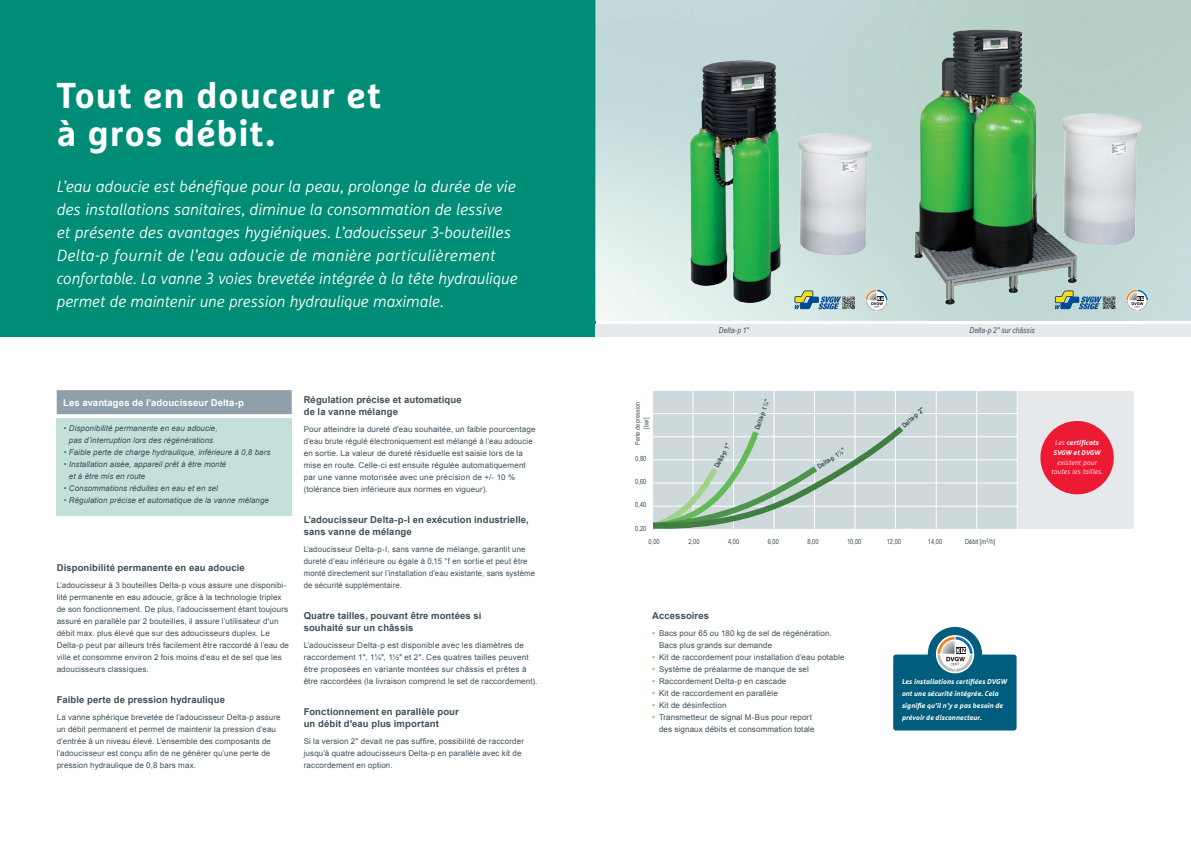
<style>
.page{position:relative;width:1191px;height:842px;background:#fff}
.page>*{position:absolute;margin:0;border:0;box-sizing:border-box;transform-origin:0 0}
.t1{font:700 36px/38px "Marselis Pro";letter-spacing:.03em;color:#fff}
.t2{font:italic 300 16px/23px "Marselis Pro";color:#fff}
.t3{font:700 9.5px/12px "Arial";letter-spacing:.01em;color:#3d4f59}
.t4{font:700 9.5px "Arial";letter-spacing:.01em;color:#fff}
.t5{font:8px/12px "Arial";letter-spacing:.015em;color:#3d4f59}
.t6{font:italic 8px/12px "Arial";letter-spacing:.005em;color:#3d4f59;text-align:center}
.t7{font:italic 8px "Arial Narrow";letter-spacing:.01em;color:#3d4f59}
.t8{font:italic 700 7px/12px "Marselis Pro";letter-spacing:.015em;color:#fff}
.t9{font:7px "Arial Narrow";color:#3d4f59}
.t10{font:italic 300 7px/9.6px "Marselis Pro";letter-spacing:.015em;color:#fff;text-align:center}
.t11{font:700 6.8px "Arial Narrow";color:#3d4c52}
.t12{font:italic 700 6.7px "Marselis Pro";letter-spacing:.01em;color:#fff}
.t13{font:6.5px/8.5px "Arial Narrow";letter-spacing:.01em;color:#3d4f59;text-align:center}
.s1{color:#008d77}
.s2{font-family:"Marselis Pro"}
.s3{color:#60bb46}
.s4{font-weight:300}
.s5{font-size:7px}
</style>
<div class="page">
<div style="left:1017px;top:391px;width:117px;height:138px;background:#e5e9eb"></div>
<div style="left:929px;top:391px;width:87px;height:138px;background:#ced9db"></div>
<hr style="left:895px;top:413px;width:41px;height:1px;background:#fff">
<hr style="left:936px;top:413px;width:40px;height:1px;background:#fff">
<hr style="left:976px;top:413px;width:41px;height:1px;background:#fff">
<hr style="left:895px;top:436px;width:41px;height:1px;background:#fff">
<hr style="left:936px;top:436px;width:40px;height:1px;background:#fff">
<hr style="left:976px;top:436px;width:41px;height:1px;background:#fff">
<hr style="left:895px;top:459px;width:41px;height:1px;background:#fff">
<hr style="left:936px;top:459px;width:40px;height:1px;background:#fff">
<hr style="left:976px;top:459px;width:41px;height:1px;background:#fff">
<hr style="left:895px;top:483px;width:41px;height:1px;background:#fff">
<hr style="left:936px;top:483px;width:40px;height:1px;background:#fff">
<hr style="left:976px;top:483px;width:41px;height:1px;background:#fff">
<hr style="left:895px;top:506px;width:41px;height:1px;background:#fff">
<hr style="left:936px;top:506px;width:40px;height:1px;background:#fff">
<hr style="left:976px;top:506px;width:41px;height:1px;background:#fff">
<svg style="left:935px;top:391px;width:1px;height:138px"></svg>
<svg style="left:976px;top:391px;width:1px;height:138px"></svg>
<svg style="left:653px;top:391px;width:276px;height:138px;background:#c5d4cf"></svg>
<div style="left:0;top:0;width:595px;height:336px;background:#008d77"></div>
<img style="left:595px;top:0;width:596px;height:320px">
<div style="left:57px;top:390px;width:235px;height:24px;background:#90a0aa"></div>
<div style="left:57px;top:418px;width:235px;height:97px;background:#c3e0da"></div>
<img style="left:690px;top:61px;width:186px;height:241px">
<img style="left:893px;top:27px;width:298px;height:280px">
<div style="left:595px;top:324px;width:596px;height:12px;background:#e6eaed"></div>
<div style="left:1040px;top:421px;width:73px;height:73px;background:#ed1a33;border-radius:50%"></div>
<div style="left:893px;top:654px;width:123px;height:76px;background:#005d7d;border-radius:3px"></div>
<div style="left:927px;top:627px;width:55px;height:54px;background:#005d7d;border-radius:50%"></div>
<svg style="left:936px;top:635px;width:38px;height:38px"></svg>
<svg style="left:937px;top:637px;width:35px;height:35px"></svg>
<svg style="left:865px;top:290px;width:22px;height:22px"></svg>
<svg style="left:794px;top:290px;width:61px;height:19px"></svg>
<svg style="left:1125px;top:289px;width:23px;height:23px"></svg>
<svg style="left:1126px;top:290px;width:22px;height:22px"></svg>
<svg style="left:1054px;top:290px;width:61px;height:19px"></svg>
<h1 class="t1" style="left:57px;top:76px;width:326px">Tout en douceur et à gros débit.</h1>
<p class="t2" style="left:57px;top:175px;width:462px">L’eau adoucie est bénéfique pour la peau, prolonge la durée de vie des installations sanitaires, diminue la consommation de lessive et présente des avantages hygiéniques. L’adoucisseur 3-bouteilles Delta-p fournit de l’eau adoucie de manière particulièrement confortable. La vanne 3 voies brevetée intégrée à la tête hydraulique permet de maintenir une pression hydraulique maximale.</p>
<p class="t4" style="left:63px;top:396px;width:182px">Les avantages de l’adoucisseur Delta-p</p>
<p class="t6" style="left:64px;top:422px;width:155px"><span class="s1">•</span> Disponibilité permanente en eau adoucie, pas dʼinterruption lors des régénérations</p>
<p class="t6" style="left:64px;top:446px;width:208px"><span class="s1">•</span> Faible perte de charge hydraulique, inférieure à 0,8 bars</p>
<p class="t6" style="left:69px;top:458px;width:159px;text-align:left;text-indent:-5px"><span class="s1">•</span> Installation aisée, appareil prêt à être monté et à être mis en route</p>
<p class="t6" style="left:64px;top:482px;width:156px"><span class="s1">•</span> Consommations réduites en eau et en sel</p>
<p class="t6" style="left:64px;top:494px;width:207px"><span class="s1">•</span> Régulation précise et automatique de la vanne mélange</p>
<p class="t3" style="left:57px;top:562px;width:190px">Disponibilité permanente en eau adoucie</p>
<p class="t5" style="left:57px;top:579px;width:234px">L’adoucisseur à 3 bouteilles Delta-p vous assure une disponibi&shy;lité permanente en eau adoucie, grâce à la technologie triplex de son fonctionnement. De plus, l’adoucissement étant toujours assuré en parallèle par 2 bouteilles, il assure l’utilisateur d'un débit max. plus élevé que sur des adoucisseurs duplex. Le Delta-p peut par ailleurs très facilement être raccordé à l’eau de ville et consomme environ 2 fois moins d’eau et de sel que les adoucisseurs classiques.</p>
<p class="t3" style="left:57px;top:694px;width:170px">Faible perte de pression hydraulique</p>
<p class="t5" style="left:57px;top:711px;width:225px">La vanne sphérique brevetée de l’adoucisseur Delta-p assure un débit permanent et permet de maintenir la pression d’eau d’entrée à un niveau élevé. L’ensemble des composants de l’adoucisseur est conçu afin de ne générer qu’une perte de pression hydraulique de 0,8 bars max.</p>
<p class="t3" style="left:304px;top:394px;width:159px">Régulation précise et automatique de la vanne mélange</p>
<p class="t5" style="left:304px;top:423px;width:233px">Pour atteindre la dureté d'eau souhaitée, un faible pourcentage d’eau brute régulé électroniquement est mélangé à l’eau adoucie en sortie. La valeur de dureté résiduelle est saisie lors de la mise en route. Celle-ci est ensuite régulée automatiquement par une vanne motorisée avec une précision de +/- 10 % (tolérance bien inférieure aux normes en vigueur).</p>
<p class="t3" style="left:304px;top:514px;width:226px">L’adoucisseur Delta-p-I en exécution industrielle, sans vanne de mélange</p>
<p class="t5" style="left:304px;top:543px;width:233px">L’adoucisseur Delta-p-I, sans vanne de mélange, garantit une dureté d’eau inférieure ou égale à 0,15 °f en sortie et peut être monté directement sur l’installation d’eau existante, sans système de sécurité supplémentaire.</p>
<p class="t3" style="left:304px;top:610px;width:179px">Quatre tailles, pouvant être montées si souhaité sur un châssis</p>
<p class="t5" style="left:304px;top:639px;width:235px">L’adoucisseur Delta-p est disponible avec les diamètres de raccordement 1", 1¼″, 1½″ et 2". Ces quatres tailles peuvent être proposées en variante montées sur châssis et prêtes à être raccordées (la livraison comprend le set de raccordement).</p>
<p class="t3" style="left:304px;top:706px;width:157px">Fonctionnement en parallèle pour un débit d<span class="s2">’</span>eau plus important</p>
<p class="t5" style="left:304px;top:735px;width:222px">Si la version 2" devait ne pas suffire, possibilité de raccorder jusqu’à quatre adoucisseurs Delta-p en parallèle avec kit de raccordement en option.</p>
<p class="t7" style="left:719px;top:324px;width:31px">Delta-p 1″</p>
<p class="t7" style="left:969px;top:324px;width:67px">Delta-p 2″ sur châssis</p>
<p class="t13" style="left:633px;top:445px;width:44px;rotate:-90deg">Perte de pression [bar]</p>
<p class="t9" style="left:635px;top:453px;width:13px">0,80</p>
<p class="t9" style="left:635px;top:477px;width:13px">0,60</p>
<p class="t9" style="left:635px;top:500px;width:13px">0,40</p>
<p class="t9" style="left:635px;top:523px;width:13px">0,20</p>
<p class="t11" style="left:712px;top:465px;width:28px;rotate:-63deg">Delta-p 1"</p>
<p class="t11" style="left:752px;top:428px;width:20px;rotate:-71deg">Delta-p</p>
<p class="t11" style="left:815px;top:463px;width:20px;rotate:-34deg">Delta-p</p>
<p class="t11" style="left:899px;top:423px;width:29px;rotate:-43deg">Delta-p 2"</p>
<p class="t9" style="left:648px;top:536px;width:13px">0,00</p>
<p class="t9" style="left:688px;top:536px;width:13px">2,00</p>
<p class="t9" style="left:728px;top:536px;width:13px">4,00</p>
<p class="t9" style="left:768px;top:536px;width:13px">6,00</p>
<p class="t9" style="left:807px;top:536px;width:13px">8,00</p>
<p class="t9" style="left:847px;top:536px;width:16px">10,00</p>
<p class="t9" style="left:886px;top:536px;width:16px">12,00</p>
<p class="t9" style="left:928px;top:536px;width:16px">14,00</p>
<p class="t9" style="left:965px;top:536px;width:32px">Débit [m<sup>3</sup>/h]</p>
<p class="t3" style="left:652px;top:610px;width:58px">Accessoires</p>
<p class="t5" style="left:659px;top:627px;width:174px;text-indent:-7px"><span class="s3">•</span> Bacs pour 65 ou 180 kg de sel de régénération.<br>Bacs plus grands sur demande</p>
<p class="t5" style="left:652px;top:651px;width:194px"><span class="s3">•</span> Kit de raccordement pour installation d’eau potable</p>
<p class="t5" style="left:652px;top:663px;width:158px"><span class="s3">•</span> Système de préalarme de manque de sel</p>
<p class="t5" style="left:652px;top:675px;width:136px"><span class="s3">•</span> Raccordement Delta-p en cascade</p>
<p class="t5" style="left:652px;top:687px;width:127px"><span class="s3">•</span> Kit de raccordement en parallèle</p>
<p class="t5" style="left:652px;top:699px;width:76px"><span class="s3">•</span> Kit de désinfection</p>
<p class="t5" style="left:659px;top:711px;width:157px;text-indent:-7px"><span class="s3">•</span> Transmetteur de signal M-Bus pour report des signaux débits et consommation totale</p>
<p class="t8" style="left:902px;top:675px;width:107px">Les installations certifiées DVGW ont une sécurité intégrée. Cela signifie qu’il n’y a pas besoin de prévoir de disconnecteur.</p>
<p class="t8" style="left:1055px;top:437px;width:45px"><span class="s4">Les</span> certificats</p>
<p class="t12" style="left:1053px;top:449px;width:49px">SVGW <span class="s5">et</span> DVGW</p>
<p class="t10" style="left:1051px;top:457px;width:53px">existent pour toutes les tailles.</p>
</div>
